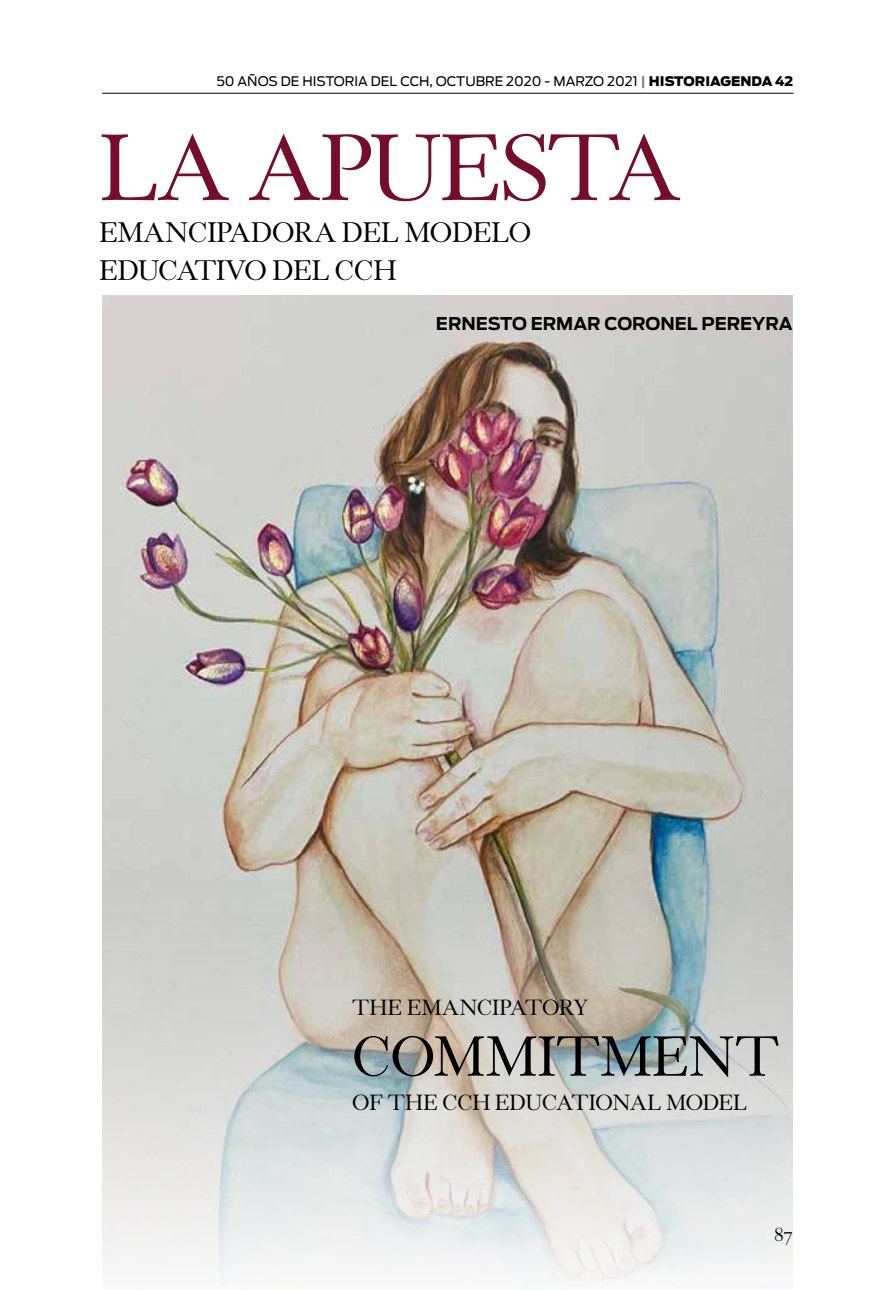
<style>
.page{position:relative;width:893px;height:1290px;background:#fff}
.page>*{position:absolute;margin:0;border:0;box-sizing:border-box;transform-origin:0 0}
.t1{font:105px "Wessex";letter-spacing:-.035em;color:#740e2c}
.t2{font:63px "Wessex";color:#000}
.t3{font:31.5px/37.8px "Wessex";letter-spacing:-.01em;color:#000}
.t4{font:24.5px "Wessex";letter-spacing:-.015em;color:#000}
.t5{font:21px "Wessex";color:#000}
.t6{font:700 17.5px "Antenna";color:#000}
.t7{font:13.12px "Antenna";color:#000}
.s1{font-weight:700;color:#808285}
.s2{font-weight:900}
</style>
<div class="page">
<hr style="left:102px;top:93px;width:691px;height:1px;background:#000">
<img style="left:102px;top:295px;width:690px;height:989px">
<p class="t7" style="left:216px;top:73px;width:579px">50 AÑOS DE HISTORIA DEL CCH, OCTUBRE 2020 - MARZO 2021 <span class="s1">|</span> <span class="s2">HISTORIAGENDA 42</span></p>
<h1 class="t1" style="left:100px;top:112px;width:585px">LA APUESTA</h1>
<h3 class="t3" style="left:100px;top:214px;width:433px">EMANCIPADORA DEL MODELO<br>EDUCATIVO DEL CCH</h3>
<h3 class="t6" style="left:436px;top:313px;width:358px">ERNESTO ERMAR CORONEL PEREYRA</h3>
<h3 class="t4" style="left:352px;top:994px;width:238px">THE EMANCIPATORY</h3>
<h2 class="t2" style="left:352px;top:1023px;width:429px">COMMITMENT</h2>
<h3 class="t4" style="left:352px;top:1090px;width:396px">OF THE CCH EDUCATIONAL MODEL</h3>
<h3 class="t5" style="left:774px;top:1223px;width:20px">87</h3>
</div>
